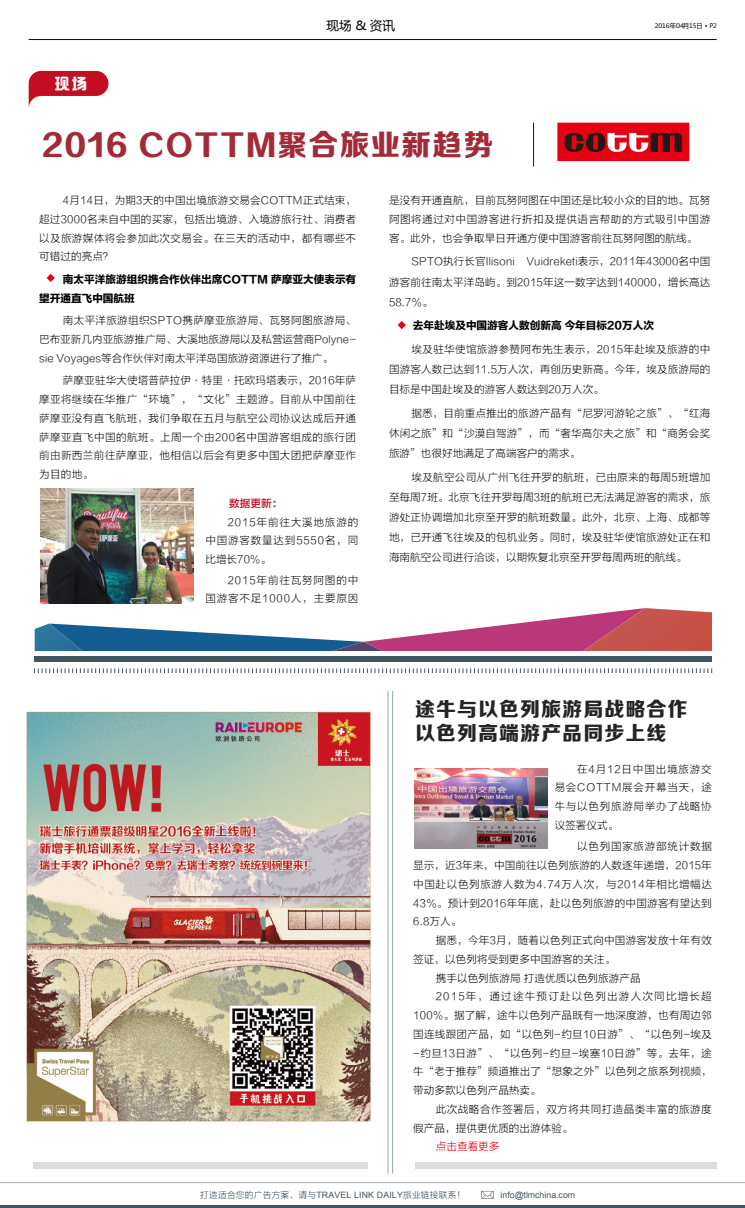
<style>
.page{position:relative;width:745px;height:1208px;background:#fff}
.page>*{position:absolute;margin:0;border:0;box-sizing:border-box;transform-origin:0 0}
.t1{font:29.38px "FZZDHJW GB1 0";letter-spacing:.05em;color:#a32b37}
.t2{font:20px/24px "FZZDHJW GB1 0";letter-spacing:.05em;color:#242426}
.t3{font:15px "hzgb";color:#fff}
.t4{font:12.5px "Microsoft Ya Hei";color:#000}
.t5{font:10.62px/18.8px "FZLTXHK";letter-spacing:.01em;color:#1a1a1a;text-align:justify}
.t6{font:10.62px/18.8px "FZLTDHK GBK1 0";color:#000}
.t7{font:10.62px/17.5px "FZLTXHK";letter-spacing:.07em;color:#1a1a1a;text-align:right}
.t8{font:10.62px "FZLTXHK";letter-spacing:.105em;color:#1a1a1a}
.t9{font:10.62px "FZLTXHK";letter-spacing:.04em;color:#1a1a1a}
.t10{font:10.62px "FZLTXHK";color:#e60012}
.t11{font:10.62px "FZLTZHK GBK1 0";color:#c30d23}
.t12{font:8.75px "FZLTXHK";letter-spacing:.02em;color:#415560}
.t13{font:8.75px "Arial";color:#415560}
.t14{font:6.25px "Microsoft Ya Hei";color:#000}
.s1{font-family:"Arial"}
</style>
<div class="page">
<img style="left:26px;top:711px;width:345px;height:411px">
<hr style="left:29px;top:39px;width:687px;height:1px;background:#050505">
<hr style="left:0;top:1205px;width:744px;height:2px;background:#415560">
<hr style="left:0;top:1181px;width:744px;height:1px;background:#b2b3b7">
<svg style="left:481px;top:1190px;width:12px;height:8px"></svg>
<div style="left:33px;top:1161px;width:334px;height:7px;background:#d9dddf"></div>
<div style="left:415px;top:1161px;width:301px;height:7px;background:#d9dddf"></div>
<hr style="left:392px;top:690px;width:1px;height:483px;background:#94a9b2">
<hr style="left:387px;top:690px;width:1px;height:483px;background:#94a9b2">
<svg style="left:29px;top:71px;width:79px;height:35px"></svg>
<svg style="left:34px;top:608px;width:678px;height:65px"></svg>
<hr style="left:533px;top:123px;width:1px;height:43px;background:#1a1a1a">
<img style="left:41px;top:488px;width:153px;height:115px">
<svg style="left:557px;top:123px;width:131px;height:38px;background:#c51b27"></svg>
<div style="left:35px;top:656px;width:676px;height:5px;background:#415560"></div>
<svg style="left:47px;top:274px;width:8px;height:8px"></svg>
<svg style="left:397px;top:321px;width:8px;height:8px"></svg>
<img style="left:414px;top:768px;width:133px;height:80px">
<p class="t4" style="left:326px;top:17px;width:70px">现场 &amp; 资讯</p>
<p class="t14" style="left:654px;top:21px;width:63px">2016年04月15日 • P2</p>
<h3 class="t3" style="left:55px;top:76px;width:33px">现场</h3>
<h1 class="t1" style="left:42px;top:128px;width:452px">2016 COTTM聚合旅业新趋势</h1>
<p class="t5" style="left:39px;top:191px;width:318px;text-indent:24px">4月14日，为期3天的中国出境旅游交易会COTTM正式结束，超过3000名来自中国的买家，包括出境游、入境游旅行社、消费者以及旅游媒体将会参加此次交易会。在三天的活动中，都有哪些不可错过的亮点？</p>
<p class="t6" style="left:39px;top:270px;width:318px;text-indent:24px">南太平洋旅游组织携合作伙伴出席COTTM 萨摩亚大使表示有望开通直飞中国航班</p>
<p class="t5" style="left:39px;top:311px;width:318px;text-indent:24px">南太平洋旅游组织SPTO携萨摩亚旅游局、瓦努阿图旅游局、巴布亚新几内亚旅游推广局、大溪地旅游局以及私营运营商Polyne&shy;sie Voyages等合作伙伴对南太平洋岛国旅游资源进行了推广。</p>
<p class="t5" style="left:39px;top:371px;width:318px;text-indent:24px">萨摩亚驻华大使塔普萨拉伊·特里·托欧玛塔表示，2016年萨摩亚将继续在华推广“环境”，“文化”主题游。目前从中国前往萨摩亚没有直飞航班，我们争取在五月与航空公司协议达成后开通萨摩亚直飞中国的航班。上周一个由200名中国游客组成的旅行团前由新西兰前往萨摩亚，他相信以后会有更多中国大团把萨摩亚作为目的地。</p>
<p class="t11" style="left:229px;top:497px;width:55px">数据更新：</p>
<p class="t5" style="left:205px;top:512px;width:154px;text-indent:23px">2015年前往大溪地旅游的中国游客数量达到5550名，同比增长70%。</p>
<p class="t7" style="left:205px;top:572px;width:154px">2015年前往瓦努阿图的中<br>国游客不足1000人，主要原因</p>
<p class="t5" style="left:389px;top:191px;width:322px">是没有开通直航，目前瓦努阿图在中国还是比较小众的目的地。瓦努阿图将通过对中国游客进行折扣及提供语言帮助的方式吸引中国游客。此外，也会争取早日开通方便中国游客前往瓦努阿图的航线。</p>
<p class="t5" style="left:389px;top:252px;width:323px;line-height:20px;text-indent:23px">SPTO执行长官Ilisoni Vuidreketi表示，2011年43000名中国游客前往南太平洋岛屿。到2015年这一数字达到140000，增长高达58.7%。</p>
<p class="t6" style="left:412px;top:317px;width:242px">去年赴埃及中国游客人数创新高 今年目标20万人次</p>
<p class="t5" style="left:389px;top:339px;width:323px;line-height:20px;text-indent:23px">埃及驻华使馆旅游参赞阿布先生表示，2015年赴埃及旅游的中国游客人数已达到11.5万人次，再创历史新高。今年，埃及旅游局的目标是中国赴埃及的游客人数达到20万人次。</p>
<p class="t5" style="left:389px;top:403px;width:323px;line-height:20px;text-indent:23px">据悉，目前重点推出的旅游产品有“尼罗河游轮之旅”、“红海休闲之旅”和“沙漠自驾游”，而“奢华高尔夫之旅”和“商务会奖旅游”也很好地满足了高端客户的需求。</p>
<p class="t5" style="left:389px;top:467px;width:322px;line-height:20px;text-indent:23px">埃及航空公司从广州飞往开罗的航班，已由原来的每周5班增加至每周7班。北京飞往开罗每周3班的航班已无法满足游客的需求，旅游处正协调增加北京至开罗的航班数量。此外，北京、上海、成都等地，已开通飞往埃及的包机业务。同时，埃及驻华使馆旅游处正在和海南航空公司进行洽谈，以期恢复北京至开罗每周两班的航线。</p>
<h2 class="t2" style="left:415px;top:698px;width:274px">途牛与以色列旅游局战略合作以色列高端游产品同步上线</h2>
<p class="t5" style="left:554px;top:759px;width:159px;text-indent:23px">在4月12日中国出境旅游交易会COTTM展会开幕当天，途牛与以色列旅游局举办了战略协议签署仪式。</p>
<p class="t5" style="left:413px;top:837px;width:300px;text-indent:164px">以色列国家旅游部统计数据显示，近3年来，中国前往以色列旅游的人数逐年递增，2015年中国赴以色列旅游人数为4.74万人次，与2014年相比增幅达43%。预计到2016年年底，赴以色列旅游的中国游客有望达到6.8万人。</p>
<p class="t5" style="left:435px;top:930px;width:277px">据悉，今年3月，随着以色列正式向中国游客发放十年有效</p>
<p class="t5" style="left:413px;top:949px;width:203px">签证，以色列将受到更多中国游客的关注。</p>
<p class="t5" style="left:435px;top:968px;width:206px">携手以色列旅游局 打造优质以色列旅游产品</p>
<p class="t8" style="left:435px;top:990px;width:277px">2015年，通过途牛预订赴以色列出游人次同比增长超</p>
<p class="t5" style="left:413px;top:1005px;width:300px">100%。据了解，途牛以色列产品既有一地深度游，也有周边邻</p>
<p class="t5" style="left:413px;top:1024px;width:300px">国连线跟团产品，如“以色列-约旦10日游”、“以色列-埃及</p>
<p class="t5" style="left:413px;top:1043px;width:300px">-约旦13日游”、“以色列-约旦-埃塞10日游”等。去年，途</p>
<p class="t5" style="left:413px;top:1062px;width:300px">牛“老于推荐”频道推出了“想象之外”以色列之旅系列视频，</p>
<p class="t5" style="left:413px;top:1081px;width:129px">带动多款以色列产品热卖。</p>
<p class="t9" style="left:435px;top:1103px;width:277px">此次战略合作签署后，双方将共同打造品类丰富的旅游度</p>
<p class="t5" style="left:413px;top:1118px;width:161px">假产品，提供更优质的出游体验。</p>
<p class="t10" style="left:435px;top:1140px;width:65px">点击查看更多</p>
<p class="t12" style="left:200px;top:1189px;width:266px">打造适合您的广告方案，请与<span class="s1">TRAVEL LINK DAILY</span>旅业链接联系！</p>
<p class="t13" style="left:500px;top:1188px;width:76px">info@tlmchina.com</p>
</div>
